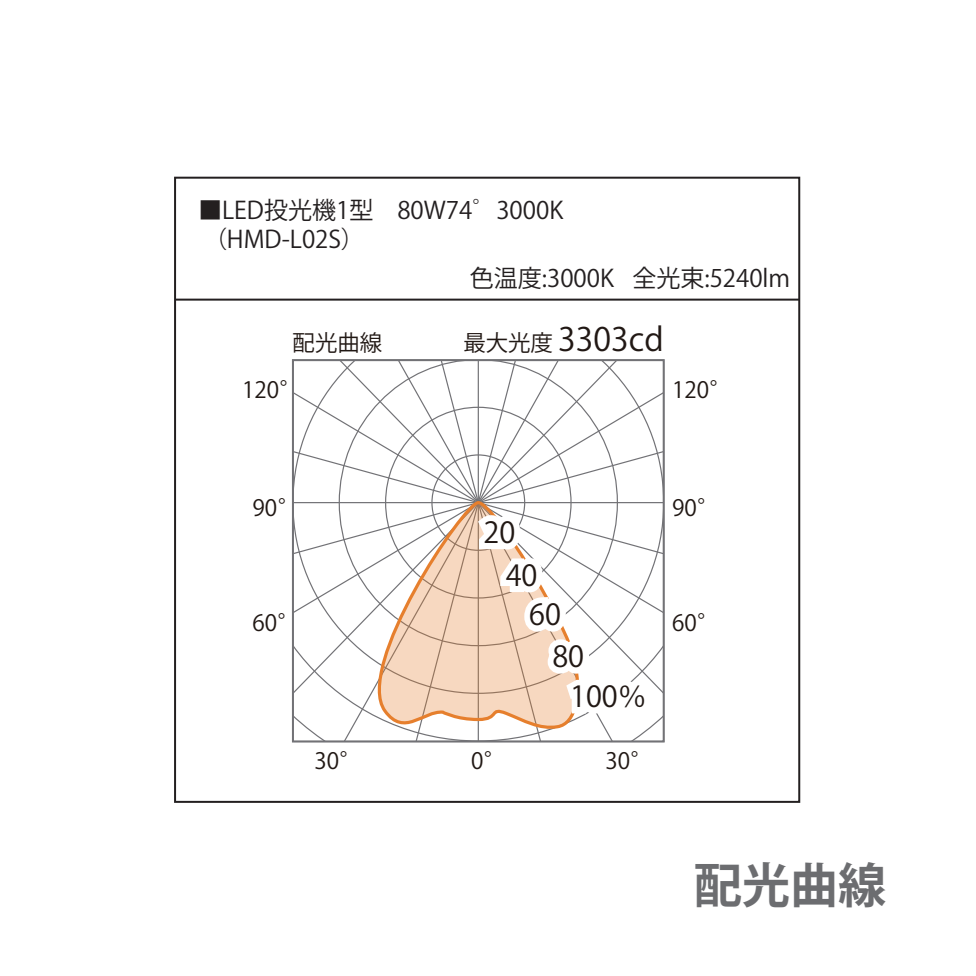
<style>
.page{position:relative;width:976px;height:976px;background:#fff}
.page>*{position:absolute;margin:0;border:0;box-sizing:border-box;transform-origin:0 0}
.t1{font:700 48px "Koz Go Pro";color:#6c6d70}
.t2{font:32px "Koz Go Pro";color:#211814}
.t3{font:28.8px/42.8px "Koz Go Pro";color:#211814}
.t4{font:24px/28.8px "Koz Go Pro";color:#231f20}
.t5{font:22.4px "Koz Go Pro";color:#211814}
.s1{font-size:22.4px}
</style>
<div class="page">
<hr style="left:175px;top:298px;width:624px;height:2px;background:#231f20">
<svg style="left:295px;top:362px;width:366px;height:377px"></svg>
<svg style="left:383px;top:362px;width:189px;height:43px"></svg>
<svg style="left:295px;top:405px;width:366px;height:194px"></svg>
<div style="left:292px;top:359px;width:372px;height:383px;border:2px solid #727276"></div>
<svg style="left:353px;top:499px;width:228px;height:243px"></svg>
<svg style="left:468px;top:509px;width:192px;height:215px"></svg>
<p class="t4" style="left:198px;top:196px;width:366px">■LED投光機1型　80W74゜3000K（HMD-L02S）</p>
<p class="t4" style="left:469px;top:264px;width:322px">色温度:3000K 全光束:5240lm</p>
<p class="t5" style="left:292px;top:328px;width:91px">配光曲線</p>
<h2 class="t2" style="left:463px;top:318px;width:202px"><span class="s1">最大光度</span> 3303cd</h2>
<p class="t5" style="left:242px;top:375px;width:61px">120°</p>
<p class="t5" style="left:672px;top:375px;width:61px">120°</p>
<p class="t5" style="left:252px;top:493px;width:49px">90°</p>
<p class="t5" style="left:252px;top:608px;width:49px">60°</p>
<p class="t3" style="left:505px;top:511px;width:33px;text-indent:-22px">20<br>40</p>
<p class="t3" style="left:529px;top:594px;width:33px">60</p>
<p class="t3" style="left:552px;top:635px;width:33px">80</p>
<p class="t3" style="left:570px;top:676px;width:78px">100％</p>
<p class="t5" style="left:314px;top:745px;width:49px">30°</p>
<p class="t5" style="left:471px;top:745px;width:36px">0°</p>
<p class="t5" style="left:605px;top:745px;width:49px">30°</p>
<p class="t5" style="left:672px;top:493px;width:49px">90°</p>
<p class="t5" style="left:672px;top:608px;width:49px">60°</p>
<h1 class="t1" style="left:693px;top:854px;width:193px">配光曲線</h1>
</div>
